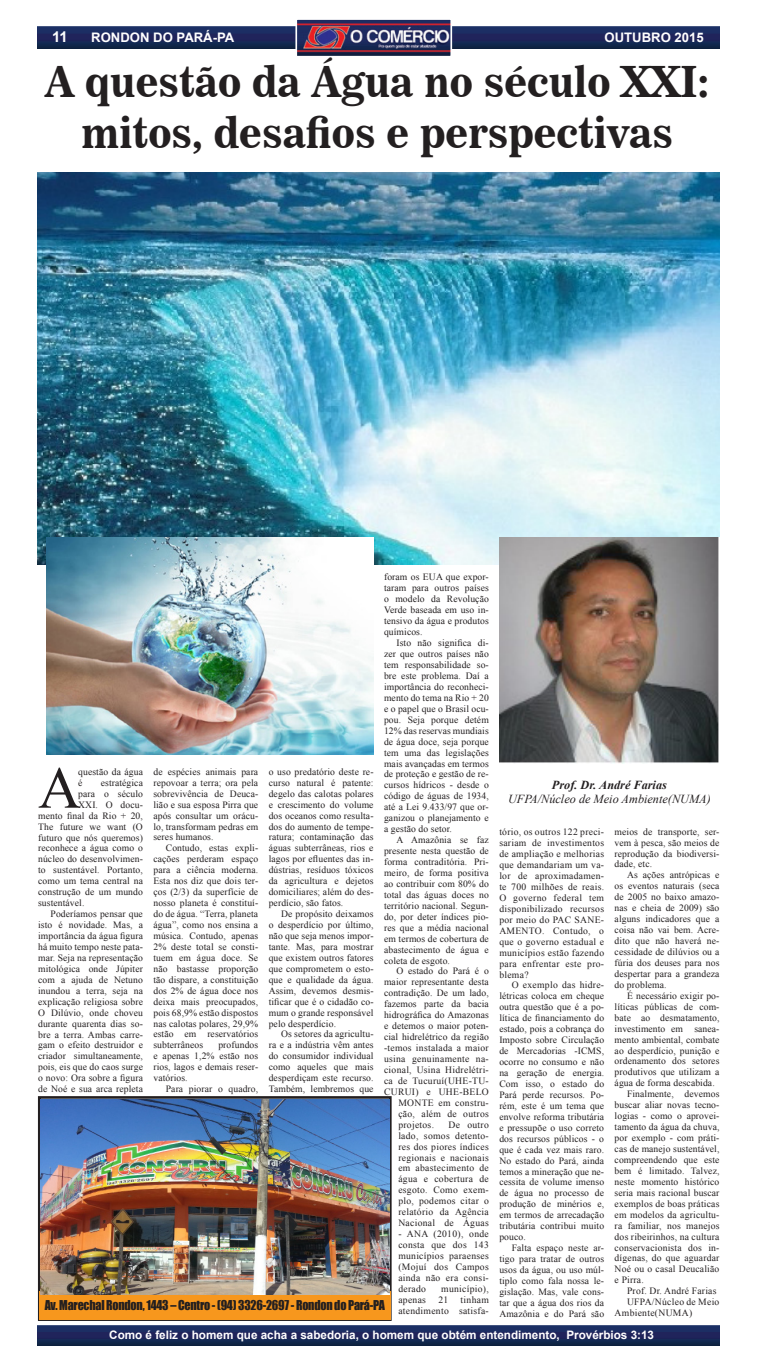
<style>
.page{position:relative;width:757px;height:1365px;background:#fff}
.page>*{position:absolute;margin:0;border:0;box-sizing:border-box;transform-origin:0 0}
.t1{font:59.15px "Times New Roman";color:#231f20}
.t2{font:42.26px/50.8px "News 706 BT Bold C";color:#231f20;text-align:center}
.t3{font:700 14.88px "Arial";color:#fff}
.t4{font:700 13.12px "Arial";color:#fff}
.t5{font:12.51px "Impact";letter-spacing:-.02em;color:#231f20}
.t6{font:italic 12.25px "Times New Roman";color:#231f20}
.t7{font:italic 700 12.25px "Times New Roman";color:#231f20}
.t8{font:700 11.72px "Arial";color:#fff}
.t9{font:9.62px/10.9px "Times New Roman";letter-spacing:.01em;color:#231f20;text-align:justify}
.t10{font:9.62px/10.9px "Times New Roman";letter-spacing:.03em;color:#231f20;text-align:right}
</style>
<div class="page">
<img style="left:38px;top:1325px;width:681px;height:20px">
<img style="left:38px;top:26px;width:681px;height:23px">
<img style="left:298px;top:21px;width:151px;height:33px">
<div style="left:295px;top:18px;width:157px;height:39px;border:2px solid #fff"></div>
<div style="left:38px;top:1095px;width:353px;height:225px;border:3px solid #231f20"></div>
<div style="left:39px;top:1290px;width:351px;height:29px;background:#f7971d"></div>
<img style="left:40px;top:1099px;width:349px;height:195px">
<img style="left:38px;top:173px;width:681px;height:391px">
<img style="left:47px;top:537px;width:326px;height:217px">
<img style="left:499px;top:537px;width:220px;height:226px">
<p class="t3" style="left:52px;top:27px;width:17px">11</p>
<p class="t4" style="left:91px;top:29px;width:145px">RONDON DO PARÁ-PA</p>
<p class="t4" style="left:604px;top:29px;width:101px">OUTUBRO 2015</p>
<p class="t2" style="left:45px;top:57px;width:665px">A questão da Água no século XXI: mitos, desafios e perspectivas</p>
<p class="t1" style="left:38px;top:748px;width:44px">A</p>
<p class="t9" style="left:78px;top:766px;width:66px">questão da água é</p>
<p class="t9" style="left:101px;top:776px;width:44px">estratégica</p>
<p class="t9" style="left:78px;top:787px;width:66px">para o século</p>
<p class="t9" style="left:78px;top:798px;width:66px">XXI. O docu-</p>
<p class="t9" style="left:38px;top:809px;width:106px">mento final da Rio + 20,</p>
<p class="t9" style="left:38px;top:820px;width:106px">The future we want (O</p>
<p class="t9" style="left:38px;top:831px;width:106px">futuro que nós queremos)</p>
<p class="t9" style="left:38px;top:842px;width:106px">reconhece a água como o</p>
<p class="t9" style="left:38px;top:853px;width:106px">núcleo do desenvolvimen-</p>
<p class="t9" style="left:38px;top:864px;width:106px">to sustentável. Portanto,</p>
<p class="t9" style="left:38px;top:875px;width:106px">como um tema central na</p>
<p class="t9" style="left:38px;top:886px;width:106px">construção de um mundo</p>
<p class="t9" style="left:38px;top:897px;width:48px">sustentável.</p>
<p class="t9" style="left:38px;top:908px;width:106px;text-indent:12px">Poderíamos pensar que isto é novidade. Mas, a importância da água figura há muito tempo neste pata&shy;mar. Seja na representação mitológica onde Júpiter com a ajuda de Netuno inundou a terra, seja na explicação religiosa sobre O Dilúvio, onde choveu durante quarenta dias so&shy;bre a terra. Ambas carre&shy;gam o efeito destruidor e criador simultaneamente, pois, eis que do caos surge o novo: Ora sobre a figura de Noé e sua arca repleta</p>
<p class="t9" style="left:153px;top:765px;width:106px">de espécies animais para repovoar a terra; ora pela sobrevivência de Deuca&shy;lião e sua esposa Pirra que após consultar um orácu&shy;lo, transformam pedras em seres humanos.</p>
<p class="t9" style="left:153px;top:842px;width:106px;text-indent:12px">Contudo, estas expli&shy;cações perderam espaço para a ciência moderna.<br>Esta nos diz que dois ter&shy;ços (2/3) da superfície de nosso planeta é constituí&shy;do de água. “Terra, planeta água”, como nos ensina a música. Contudo, apenas 2% deste total se consti&shy;tuem em água doce. Se não bastasse proporção tão dispare, a constituição dos 2% de água doce nos deixa mais preocupados, pois 68,9% estão dispostos nas calotas polares, 29,9% estão em reservatórios subterrâneos</p>
<p class="t9" style="left:153px;top:1039px;width:106px;text-indent:65px">profundos e apenas 1,2% estão nos rios, lagos e demais reser&shy;vatórios.</p>
<p class="t9" style="left:166px;top:1083px;width:94px">Para piorar o quadro,</p>
<p class="t9" style="left:269px;top:765px;width:106px">o uso predatório deste re&shy;curso natural é patente: degelo das calotas polares e crescimento do volume dos oceanos como resulta&shy;dos do aumento de tempe&shy;ratura; contaminação das águas subterrâneas, rios e lagos por efluentes das in&shy;dústrias, resíduos tóxicos da agricultura e dejetos domiciliares; além do des&shy;perdício, são fatos.</p>
<p class="t9" style="left:269px;top:908px;width:106px;text-indent:12px">De propósito deixamos o desperdício por último, não que seja menos impor&shy;tante. Mas, para mostrar que existem outros fatores que comprometem o esto&shy;que e qualidade da água.<br>Assim, devemos desmis&shy;tificar que é o cidadão co&shy;mum o grande responsável pelo desperdício.</p>
<p class="t9" style="left:269px;top:1028px;width:106px;text-indent:12px">Os setores da agricultu&shy;ra e a indústria vêm antes do consumidor individual como aqueles que mais desperdiçam este recurso.<br>Também, lembremos que</p>
<p class="t9" style="left:384px;top:571px;width:106px">foram os EUA que expor&shy;taram para outros países o modelo da Revolução Verde baseada em uso in&shy;tensivo da água e produtos químicos.</p>
<p class="t9" style="left:384px;top:637px;width:106px;text-indent:12px">Isto não significa di&shy;zer que outros países não tem responsabilidade so&shy;bre este problema. Daí a importância do reconheci&shy;mento do tema na Rio + 20 e o papel que o Brasil ocu&shy;pou. Seja porque detém 12% das reservas mundiais de água doce, seja porque tem uma das legislações mais avançadas em termos de proteção e gestão de re&shy;cursos hídricos - desde o código de águas de 1934, até a Lei 9.433/97 que or&shy;ganizou o planejamento e a gestão do setor.</p>
<p class="t9" style="left:384px;top:834px;width:106px;text-indent:12px">A Amazônia se faz presente nesta questão de forma contraditória. Pri&shy;meiro, de forma positiva ao contribuir com 80% do total das águas doces no território nacional. Segun&shy;do, por deter índices pio&shy;res que a média nacional em termos de cobertura de abastecimento de água e coleta de esgoto.</p>
<p class="t9" style="left:396px;top:965px;width:94px">O estado do Pará é o</p>
<p class="t9" style="left:384px;top:976px;width:106px">maior representante desta</p>
<p class="t9" style="left:384px;top:987px;width:106px">contradição. De um lado,</p>
<p class="t9" style="left:384px;top:998px;width:106px">fazemos parte da bacia</p>
<p class="t9" style="left:384px;top:1009px;width:106px">hidrográfica do Amazonas</p>
<p class="t9" style="left:384px;top:1020px;width:106px">e detemos o maior poten-</p>
<p class="t9" style="left:384px;top:1031px;width:106px">cial hidrelétrico da região</p>
<p class="t10" style="left:384px;top:1042px;width:106px">-temos instalada a maior</p>
<p class="t10" style="left:384px;top:1053px;width:106px">usina genuinamente na-</p>
<p class="t10" style="left:384px;top:1063px;width:106px">cional, Usina Hidrelétri-</p>
<p class="t10" style="left:384px;top:1074px;width:106px">ca de Tucuruí(UHE-TU-</p>
<p class="t10" style="left:384px;top:1085px;width:106px">CURUI) e UHE-BELO</p>
<p class="t10" style="left:398px;top:1096px;width:92px">MONTE em constru-</p>
<p class="t10" style="left:398px;top:1107px;width:92px">ção, além de outros</p>
<p class="t10" style="left:398px;top:1118px;width:37px">projetos.</p>
<p class="t9" style="left:398px;top:1118px;width:92px;text-indent:50px">De outro lado, somos detento&shy;res dos piores índices regionais e nacionais em abastecimento de água e cobertura de esgoto. Como exem&shy;plo, podemos citar o relatório da Agência Nacional de Águas</p>
<p class="t9" style="left:398px;top:1228px;width:92px">- ANA (2010), onde consta que dos 143 municípios paraenses (Mojuí dos Campos ainda não era consi&shy;derado</p>
<p class="t10" style="left:441px;top:1282px;width:49px">município),</p>
<p class="t5" style="left:45px;top:1294px;width:341px">Av. Marechal Rondon, 1443 – Centro - (94) 3326-2697 - Rondon do Pará-PA</p>
<p class="t10" style="left:398px;top:1293px;width:92px">tinham<br>atendimento satisfa-</p>
<p class="t9" style="left:398px;top:1293px;width:29px">apenas</p>
<p class="t9" style="left:438px;top:1293px;width:11px">21</p>
<p class="t7" style="left:552px;top:775px;width:116px">Prof. Dr. André Farias</p>
<p class="t6" style="left:508px;top:790px;width:204px">UFPA/Núcleo de Meio Ambiente(NUMA)</p>
<p class="t9" style="left:499px;top:826px;width:106px">tório, os outros 122 preci&shy;sariam de investimentos de ampliação e melhorias que demandariam um va&shy;lor de aproximadamen&shy;te 700 milhões de reais.<br>O governo federal tem disponibilizado recursos por meio do PAC SANE-AMENTO. Contudo, o que o governo estadual e municípios estão fazendo para enfrentar este pro&shy;blema?</p>
<p class="t9" style="left:499px;top:979px;width:106px;text-indent:12px">O exemplo das hidre&shy;létricas coloca em cheque outra questão que é a po&shy;lítica de financiamento do estado, pois a cobrança do Imposto sobre Circulação de Mercadorias -ICMS, ocorre no consumo e não na geração de energia.<br>Com isso, o estado do Pará perde recursos. Po&shy;rém, este é um tema que envolve reforma tributária e pressupõe o uso correto dos recursos públicos - o que é cada vez mais raro.<br>No estado do Pará, ainda temos a mineração que ne&shy;cessita de volume imenso de água no processo de produção de minérios e, em termos de arrecadação tributária contribui muito pouco.</p>
<p class="t9" style="left:499px;top:1242px;width:106px;text-indent:12px">Falta espaço neste ar&shy;tigo para tratar de outros usos da água, ou uso múl&shy;tiplo como fala nossa le&shy;gislação. Mas, vale cons&shy;tar que a água dos rios da Amazônia e do Pará são</p>
<p class="t9" style="left:614px;top:825px;width:106px">meios de transporte, ser&shy;vem à pesca, são meios de reprodução da biodiversi&shy;dade, etc.</p>
<p class="t9" style="left:614px;top:869px;width:106px;text-indent:12px">As ações antrópicas e os eventos naturais (seca de 2005 no baixo amazo&shy;nas e cheia de 2009) são alguns indicadores que a coisa não vai bem. Acre&shy;dito que não haverá ne&shy;cessidade de dilúvios ou a fúria dos deuses para nos despertar para a grandeza do problema.</p>
<p class="t9" style="left:614px;top:989px;width:106px;text-indent:12px">É necessário exigir po&shy;líticas públicas de com&shy;bate ao desmatamento, investimento em sanea&shy;mento ambiental, combate ao desperdício, punição e ordenamento dos setores produtivos que utilizam a água de forma descabida.</p>
<p class="t9" style="left:614px;top:1088px;width:106px;text-indent:12px">Finalmente, devemos buscar aliar novas tecno&shy;logias - como o aprovei&shy;tamento da água da chuva, por exemplo - com práti&shy;cas de manejo sustentável, compreendendo que este bem é limitado. Talvez, neste momento histórico seria mais racional buscar exemplos de boas práticas em modelos da agricultu&shy;ra familiar, nos manejos dos ribeirinhos, na cultura conservacionista dos in&shy;dígenas, do que aguardar Noé ou o casal Deucalião e Pirra.</p>
<p class="t9" style="left:627px;top:1285px;width:91px">Prof. Dr. André Farias</p>
<p class="t10" style="left:614px;top:1296px;width:106px;text-align:left;text-indent:12px">UFPA/Núcleo de Meio<br>Ambiente(NUMA)</p>
<p class="t8" style="left:109px;top:1327px;width:546px">Como é feliz o homem que acha a sabedoria, o homem que obtém entendimento, Provérbios 3:13</p>
</div>
